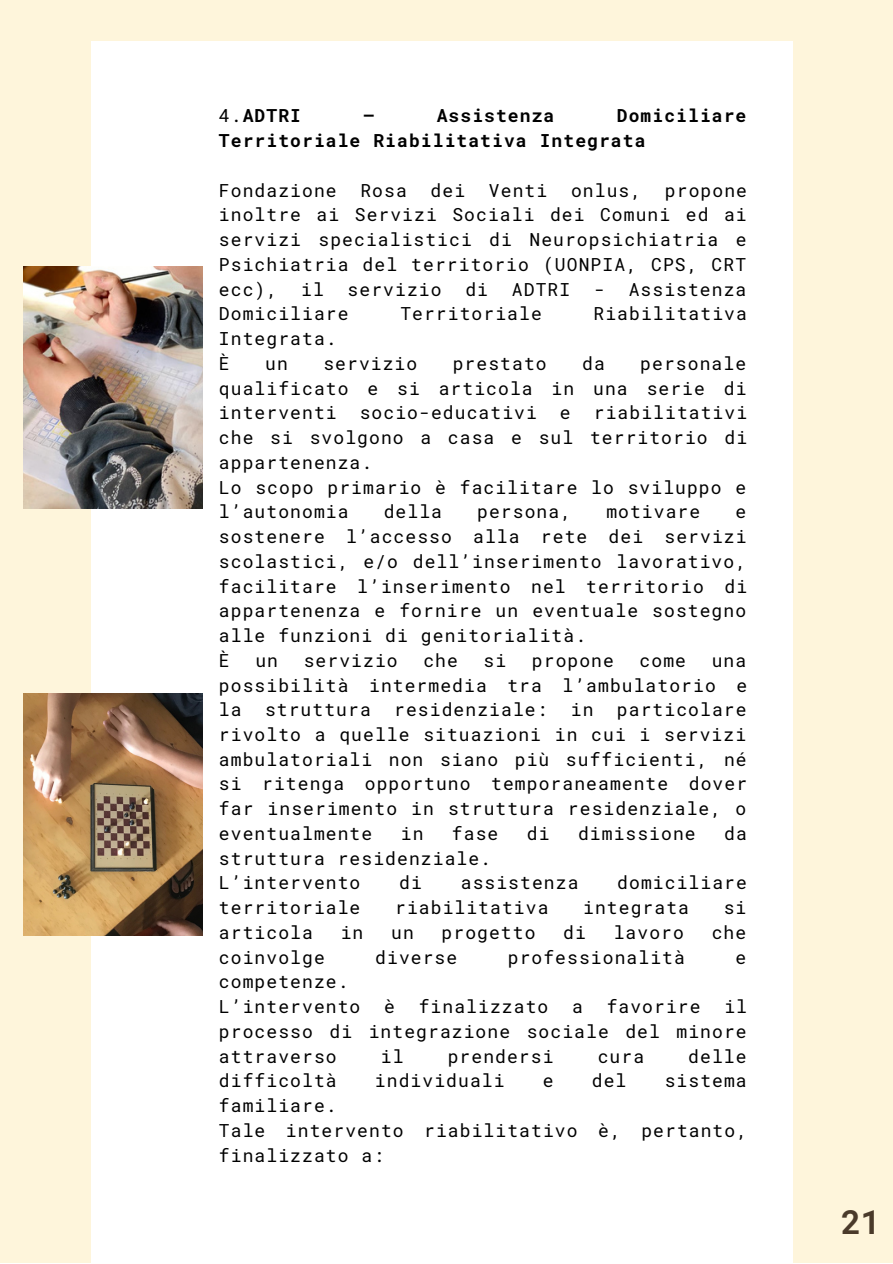
<style>
.page{position:relative;width:893px;height:1264px;background:#fff}
.page>*{position:absolute;margin:0;border:0;box-sizing:border-box;transform-origin:0 0}
.t1{font:700 33px "Roboto Mono";color:#4a3a2a}
.t2{font:18px/24.8px "Roboto Mono";letter-spacing:.06em;color:#000;text-align:justify}
.t3{font:700 18px/24.8px "Roboto Mono";letter-spacing:.06em;color:#000}
.s1{font-weight:400}
</style>
<div class="page">
<div style="left:0;top:0;width:892px;height:1262px;background:#fef5db"></div>
<div style="left:91px;top:42px;width:701px;height:1220px;background:#fff"></div>
<img style="left:24px;top:266px;width:178px;height:242px">
<img style="left:24px;top:693px;width:178px;height:242px">
<p class="t3" style="left:219px;top:103px;width:529px;text-indent:398px">Domiciliare<br>Territoriale Riabilitativa Integrata</p>
<p class="t2" style="left:219px;top:177px;width:119px">Fondazione</p>
<p class="t2" style="left:360px;top:177px;width:48px">Rosa</p>
<p class="t2" style="left:430px;top:177px;width:36px">dei</p>
<p class="t2" style="left:489px;top:177px;width:60px">Venti</p>
<p class="t2" style="left:571px;top:177px;width:72px">onlus,</p>
<p class="t3" style="left:219px;top:103px;width:84px"><span class="s1">4.</span>ADTRI</p>
<p class="t3" style="left:363px;top:103px;width:12px">–</p>
<p class="t3" style="left:436px;top:103px;width:119px">Assistenza</p>
<p class="t2" style="left:219px;top:177px;width:529px;text-indent:446px">propone inoltre ai Servizi Sociali dei Comuni ed ai servizi specialistici di Neuropsichiatria e Psichiatria del territorio (UONPIA, CPS, CRT ecc),</p>
<p class="t2" style="left:301px;top:276px;width:24px">il</p>
<p class="t2" style="left:347px;top:276px;width:95px">servizio</p>
<p class="t2" style="left:465px;top:276px;width:24px">di</p>
<p class="t2" style="left:512px;top:276px;width:60px">ADTRI</p>
<p class="t2" style="left:594px;top:276px;width:154px">- Assistenza</p>
<p class="t2" style="left:219px;top:301px;width:131px">Domiciliare</p>
<p class="t2" style="left:400px;top:301px;width:143px">Territoriale</p>
<p class="t2" style="left:593px;top:301px;width:155px">Riabilitativa</p>
<p class="t2" style="left:219px;top:326px;width:119px">Integrata.</p>
<p class="t2" style="left:219px;top:350px;width:12px">È</p>
<p class="t2" style="left:265px;top:350px;width:24px">un</p>
<p class="t2" style="left:323px;top:350px;width:95px">servizio</p>
<p class="t2" style="left:452px;top:350px;width:95px">prestato</p>
<p class="t2" style="left:582px;top:350px;width:24px">da</p>
<p class="t2" style="left:219px;top:350px;width:529px;text-indent:421px">personale qualificato e si articola in una serie di interventi</p>
<p class="t2" style="left:219px;top:400px;width:529px;text-indent:375px">riabilitativi che si svolgono a casa e sul territorio di appartenenza.</p>
<p class="t2" style="left:219px;top:474px;width:528px">Lo scopo primario è facilitare lo sviluppo e l’autonomia</p>
<p class="t2" style="left:360px;top:400px;width:179px">socio-educativi</p>
<p class="t2" style="left:560px;top:400px;width:12px">e</p>
<p class="t2" style="left:384px;top:499px;width:60px">della</p>
<p class="t2" style="left:477px;top:499px;width:95px">persona,</p>
<p class="t2" style="left:606px;top:499px;width:95px">motivare</p>
<p class="t2" style="left:219px;top:499px;width:529px;text-indent:516px">e sostenere l’accesso alla rete dei servizi scolastici, e/o dell’inserimento lavorativo, facilitare l’inserimento nel territorio di appartenenza e fornire un eventuale sostegno alle funzioni di genitorialità.</p>
<p class="t2" style="left:219px;top:647px;width:12px">È</p>
<p class="t2" style="left:255px;top:647px;width:24px">un</p>
<p class="t2" style="left:304px;top:647px;width:95px">servizio</p>
<p class="t2" style="left:423px;top:647px;width:36px">che</p>
<p class="t2" style="left:483px;top:647px;width:24px">si</p>
<p class="t2" style="left:532px;top:647px;width:84px">propone</p>
<p class="t2" style="left:639px;top:647px;width:48px">come</p>
<p class="t2" style="left:219px;top:647px;width:529px;text-indent:492px">una possibilità intermedia tra l’ambulatorio e la</p>
<p class="t2" style="left:219px;top:697px;width:529px;text-indent:398px">particolare rivolto a quelle situazioni in cui i servizi ambulatoriali non siano più sufficienti, né si ritenga opportuno temporaneamente dover far inserimento in struttura residenziale, o eventualmente</p>
<p class="t2" style="left:265px;top:697px;width:107px">struttura</p>
<p class="t2" style="left:394px;top:697px;width:155px">residenziale:</p>
<p class="t2" style="left:571px;top:697px;width:24px">in</p>
<p class="t2" style="left:401px;top:820px;width:24px">in</p>
<p class="t2" style="left:452px;top:820px;width:48px">fase</p>
<p class="t2" style="left:527px;top:820px;width:24px">di</p>
<p class="t2" style="left:578px;top:820px;width:119px">dimissione</p>
<p class="t2" style="left:724px;top:820px;width:24px">da</p>
<p class="t2" style="left:219px;top:845px;width:273px">struttura residenziale.</p>
<p class="t2" style="left:219px;top:870px;width:143px">L’intervento</p>
<p class="t2" style="left:399px;top:870px;width:24px">di</p>
<p class="t2" style="left:460px;top:870px;width:119px">assistenza</p>
<p class="t2" style="left:617px;top:870px;width:131px">domiciliare</p>
<p class="t2" style="left:219px;top:894px;width:143px">territoriale</p>
<p class="t2" style="left:395px;top:894px;width:155px">riabilitativa</p>
<p class="t2" style="left:583px;top:894px;width:107px">integrata</p>
<p class="t2" style="left:723px;top:894px;width:24px">si</p>
<p class="t2" style="left:219px;top:919px;width:95px">articola</p>
<p class="t2" style="left:340px;top:919px;width:24px">in</p>
<p class="t2" style="left:391px;top:919px;width:24px">un</p>
<p class="t2" style="left:441px;top:919px;width:95px">progetto</p>
<p class="t2" style="left:563px;top:919px;width:24px">di</p>
<p class="t2" style="left:613px;top:919px;width:72px">lavoro</p>
<p class="t2" style="left:711px;top:919px;width:36px">che</p>
<p class="t2" style="left:219px;top:944px;width:107px">coinvolge</p>
<p class="t2" style="left:375px;top:944px;width:84px">diverse</p>
<p class="t2" style="left:507px;top:944px;width:179px">professionalità</p>
<p class="t2" style="left:735px;top:944px;width:12px">e</p>
<p class="t2" style="left:219px;top:969px;width:131px">competenze.</p>
<p class="t2" style="left:219px;top:993px;width:143px">L’intervento</p>
<p class="t2" style="left:384px;top:993px;width:12px">è</p>
<p class="t2" style="left:419px;top:993px;width:131px">finalizzato</p>
<p class="t2" style="left:572px;top:993px;width:12px">a</p>
<p class="t2" style="left:606px;top:993px;width:95px">favorire</p>
<p class="t2" style="left:219px;top:993px;width:529px;text-indent:505px">il processo di integrazione sociale del minore attraverso</p>
<p class="t2" style="left:381px;top:1043px;width:24px">il</p>
<p class="t2" style="left:447px;top:1043px;width:107px">prendersi</p>
<p class="t2" style="left:597px;top:1043px;width:48px">cura</p>
<p class="t2" style="left:688px;top:1043px;width:60px">delle</p>
<p class="t2" style="left:219px;top:1067px;width:119px">difficoltà</p>
<p class="t2" style="left:375px;top:1067px;width:131px">individuali</p>
<p class="t2" style="left:542px;top:1067px;width:12px">e</p>
<p class="t2" style="left:592px;top:1067px;width:36px">del</p>
<p class="t2" style="left:664px;top:1067px;width:84px">sistema</p>
<p class="t2" style="left:219px;top:1092px;width:119px">familiare.</p>
<p class="t2" style="left:219px;top:1117px;width:529px">Tale intervento riabilitativo è, pertanto, finalizzato a:</p>
<p class="t1" style="left:841px;top:1199px;width:41px">21</p>
</div>
